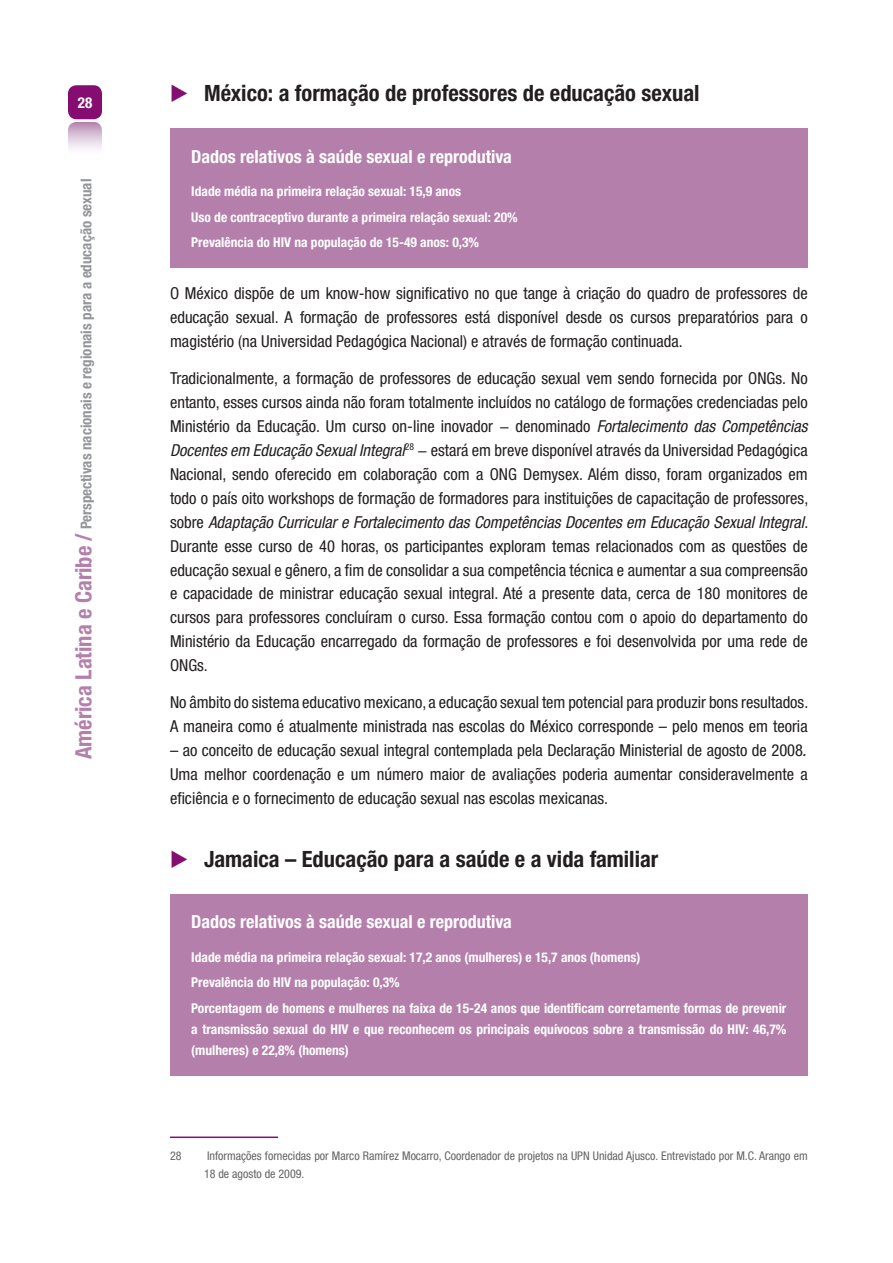
<style>
.page{position:relative;width:893px;height:1263px;background:#fff}
.page>*{position:absolute;margin:0;border:0;box-sizing:border-box;transform-origin:0 0}
.t1{font:700 condensed 22.5px "Helvetica Neue LT Com";color:#231f20}
.t2{font:700 condensed 18px "Helvetica Neue LT Com";color:#fff}
.t3{font:condensed 16.5px/24px "Helvetica Neue LT Com";color:#231f20;text-align:justify}
.t4{font:700 condensed 15px "Helvetica Neue LT Com";color:#939598}
.t5{font:700 condensed 15px "Helvetica Neue LT Com";color:#fff}
.t6{font:700 condensed 13.5px/25.2px "Helvetica Neue LT Com";color:#fff}
.t7{font:condensed 12px/18px "Helvetica Neue LT Com";color:#636466}
.s1{font-size:22.5px;color:#b47fab}
.s2{font-style:italic}
.s3{font-style:italic;font-stretch:normal}
</style>
<div class="page">
<div style="left:68px;top:85px;width:34px;height:34px;background:#850c70;border-radius:9px"></div>
<div style="left:68px;top:122px;width:34px;height:34px;background:linear-gradient(to bottom,#bb90b6,#fff);border-radius:9px"></div>
<div style="left:170px;top:129px;width:638px;height:139px;background:#b47fab"></div>
<div style="left:170px;top:894px;width:638px;height:182px;background:#b47fab"></div>
<hr style="left:170px;top:1137px;width:108px;height:1px;background:#850c70">
<p class="t5" style="left:78px;top:97px;width:16px">28</p>
<p class="t4" style="left:81px;top:759px;width:582px;rotate:-90deg"><span class="s1">América Latina e Caribe /</span> Perspectivas nacionais e regionais para a educação sexual</p>
<h1 class="t1" style="left:204px;top:85px;width:497px">México: a formação de professores de educação sexual</h1>
<p class="t2" style="left:191px;top:150px;width:322px">Dados relativos à saúde sexual e reprodutiva</p>
<p class="t6" style="left:191px;top:180px;width:328px">Idade média na primeira relação sexual: 15,9 anos<br>Uso de contraceptivo durante a primeira relação sexual: 20%<br>Prevalência do HIV na população de 15-49 anos: 0,3%</p>
<p class="t3" style="left:170px;top:282px;width:639px">O México dispõe de um know-how signi-cativo no que tange à criação do quadro de professores de educação sexual. A formação de professores está disponível desde os cursos preparatórios para o magistério (na Universidad Pedagógica Nacional) e através de formação continuada.</p>
<p class="t3" style="left:170px;top:367px;width:639px">Tradicionalmente, a formação de professores de educação sexual vem sendo fornecida por ONGs. No entanto, esses cursos ainda não foram totalmente incluídos no catálogo de formações credenciadas pelo Ministério da Educação. Um curso on-line inovador</p>
<p class="t3" style="left:170px;top:415px;width:640px;text-indent:345px">denominado <span class="s2">Fortalecimento das Competências Docentes em Educação Sexual Integral</span><sup>28</sup> estará em breve disponível através da Universidad Pedagógica Nacional, sendo oferecido em colaboração com a ONG Demysex. Além disso, foram organizados em todo o país oito workshops de formação de formadores para instituições de capacitação de professores, sobre <span class="s2">Adaptação Curricular e Fortalecimento das Competências Docentes em Educação Sexual Integral</span>.<br>Durante esse curso de 40 horas, os participantes exploram temas relacionados com as questões de educação sexual e gênero, a -m de consolidar a sua competência técnica e aumentar a sua compreensão e capacidade de ministrar educação sexual integral. Até a presente data, cerca de 180 monitores de cursos para professores concluíram o curso. Essa formação contou com o apoio do departamento do Ministério da Educação encarregado da formação de professores e foi desenvolvida por uma rede de ONGs.</p>
<p class="t3" style="left:170px;top:692px;width:640px">No âmbito do sistema educativo mexicano, a educação sexual tem potencial para produzir bons resultados.<br>A maneira como é atualmente ministrada nas escolas do México corresponde – pelo menos em teoria</p>
<p class="t3" style="left:170px;top:740px;width:639px">– ao conceito de educação sexual integral contemplada pela Declaração Ministerial de agosto de 2008<span class="s3">.<br></span>Uma melhor coordenação e um número maior de avaliações poderia aumentar consideravelmente a e-ciência e o fornecimento de educação sexual nas escolas mexicanas.</p>
<h1 class="t1" style="left:204px;top:851px;width:456px">Jamaica – Educação para a saúde e a vida familiar</h1>
<p class="t2" style="left:191px;top:916px;width:322px">Dados relativos à saúde sexual e reprodutiva</p>
<p class="t6" style="left:191px;top:946px;width:597px">Idade média na primeira relação sexual: 17,2 anos (mulheres) e 15,7 anos (homens)<br>Prevalência do HIV na população: 0,3%<br>Porcentagem de homens e mulheres na faixa de 15-24 anos que identi-cam corretamente formas de prevenir</p>
<p class="t6" style="left:191px;top:1020px;width:597px;line-height:21px">a transmissão sexual do HIV e que reconhecem os principais equívocos sobre a transmissão do HIV: 46,7% (mulheres) e 22,8% (homens)</p>
<p class="t7" style="left:170px;top:1147px;width:13px">28</p>
<p class="t7" style="left:204px;top:1147px;width:605px">Informações fornecidas por Marco Ramírez Mocarro, Coordenador de projetos na UPN Unidad Ajusco. Entrevistado por M.C. Arango em<br>18 de agosto de 2009.</p>
</div>
